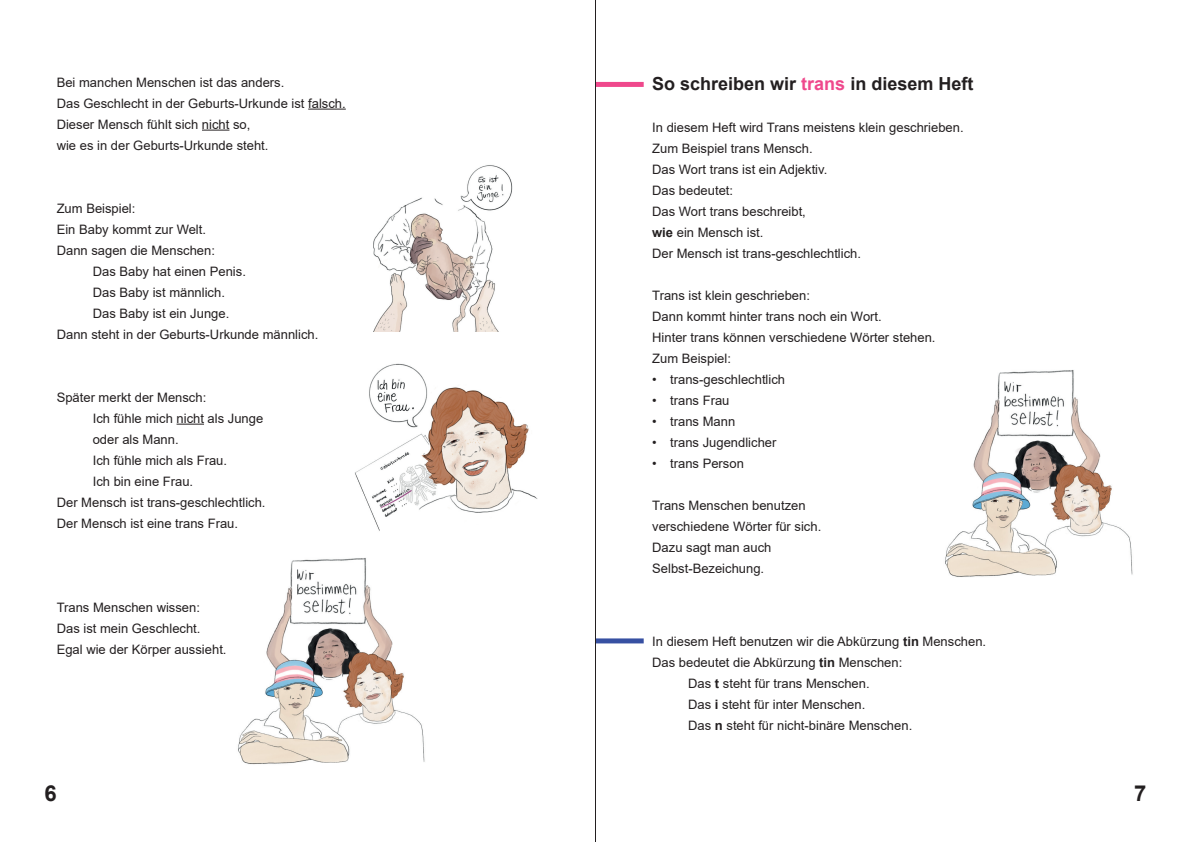
<style>
.page{position:relative;width:1191px;height:842px;background:#fff}
.page>*{position:absolute;margin:0;border:0;box-sizing:border-box;transform-origin:0 0}
.t1{font:700 22px "Arial";color:#231f20}
.t2{font:700 18px "Arial";color:#231f20}
.t3{font:13px/21px "Arial";color:#231f20}
.s1{color:#ef488c}
.s2{font-weight:700}
</style>
<div class="page">
<hr style="left:308px;top:109px;width:38px;height:1px;background:#231f20">
<svg style="left:202px;top:130px;width:27px;height:1px"></svg>
<svg style="left:177px;top:424px;width:27px;height:1px"></svg>
<img style="left:373px;top:165px;width:140px;height:166px">
<img style="left:355px;top:363px;width:183px;height:168px">
<img style="left:238px;top:558px;width:187px;height:207px">
<img style="left:945px;top:370px;width:188px;height:207px">
<div style="left:595px;top:82px;width:48px;height:5px;background:#ef488c"></div>
<div style="left:595px;top:638px;width:48px;height:5px;background:#3750a2"></div>
<hr style="left:595px;top:0;width:1px;height:842px;background:#231f20">
<p class="t3" style="left:57px;top:72px;width:291px">Bei manchen Menschen ist das anders.<br>Das Geschlecht in der Geburts-Urkunde ist falsch.<br>Dieser Mensch fühlt sich nicht so,<br>wie es in der Geburts-Urkunde steht.</p>
<p class="t3" style="left:57px;top:199px;width:80px">Zum Beispiel:</p>
<p class="t3" style="left:57px;top:219px;width:151px">Ein Baby kommt zur Welt.</p>
<p class="t3" style="left:57px;top:241px;width:160px">Dann sagen die Menschen:</p>
<p class="t3" style="left:93px;top:261px;width:155px">Das Baby hat einen Penis.</p>
<p class="t3" style="left:93px;top:282px;width:134px">Das Baby ist männlich.</p>
<p class="t3" style="left:93px;top:303px;width:138px">Das Baby ist ein Junge.</p>
<p class="t3" style="left:57px;top:324px;width:263px">Dann steht in der Geburts-Urkunde männlich.</p>
<p class="t3" style="left:57px;top:388px;width:151px">Später merkt der Mensch:</p>
<p class="t3" style="left:93px;top:409px;width:172px">Ich fühle mich nicht als Junge</p>
<p class="t3" style="left:93px;top:429px;width:87px">oder als Mann.</p>
<p class="t3" style="left:93px;top:449px;width:136px">Ich fühle mich als Frau.</p>
<p class="t3" style="left:93px;top:470px;width:102px">Ich bin eine Frau.</p>
<p class="t3" style="left:57px;top:491px;width:210px">Der Mensch ist trans-geschlechtlich.</p>
<p class="t3" style="left:57px;top:512px;width:183px">Der Mensch ist eine trans Frau.</p>
<p class="t3" style="left:57px;top:598px;width:171px">Trans Menschen wissen:<br>Das ist mein Geschlecht.<br>Egal wie der Körper aussieht.</p>
<h2 class="t2" style="left:652px;top:77px;width:323px">So schreiben wir <span class="s1">trans</span> in diesem Heft</h2>
<p class="t3" style="left:652px;top:117px;width:313px">In diesem Heft wird Trans meistens klein geschrieben.<br>Zum Beispiel trans Mensch.<br>Das Wort trans ist ein Adjektiv.<br>Das bedeutet:<br>Das Wort trans beschreibt,<br><span class="s2">wie</span> ein Mensch ist.<br>Der Mensch ist trans-geschlechtlich.</p>
<p class="t3" style="left:652px;top:286px;width:285px">Trans ist klein geschrieben:<br>Dann kommt hinter trans noch ein Wort.<br>Hinter trans können verschiedene Wörter stehen.<br>Zum Beispiel:</p>
<p class="t3" style="left:652px;top:370px;width:134px">• trans-geschlechtlich</p>
<p class="t3" style="left:652px;top:391px;width:79px">• trans Frau</p>
<p class="t3" style="left:652px;top:412px;width:85px">• trans Mann</p>
<p class="t3" style="left:652px;top:433px;width:126px">• trans Jugendlicher</p>
<p class="t3" style="left:652px;top:454px;width:93px">• trans Person</p>
<p class="t3" style="left:652px;top:495px;width:171px">Trans Menschen benutzen verschiedene Wörter für sich.<br>Dazu sagt man auch<br>Selbst-Bezeichung.</p>
<p class="t3" style="left:652px;top:630px;width:335px">In diesem Heft benutzen wir die Abkürzung <span class="s2">tin</span> Menschen.</p>
<p class="t3" style="left:652px;top:651px;width:252px">Das bedeutet die Abkürzung <span class="s2">tin</span> Menschen:</p>
<p class="t3" style="left:688px;top:674px;width:183px">Das <span class="s2">t</span> steht für trans Menschen.</p>
<p class="t3" style="left:688px;top:695px;width:179px">Das <span class="s2">i</span> steht für inter Menschen.</p>
<p class="t3" style="left:688px;top:716px;width:225px">Das <span class="s2">n</span> steht für nicht-binäre Menschen.</p>
<h1 class="t1" style="left:44px;top:785px;width:14px">6</h1>
<h1 class="t1" style="left:1134px;top:785px;width:14px">7</h1>
</div>
